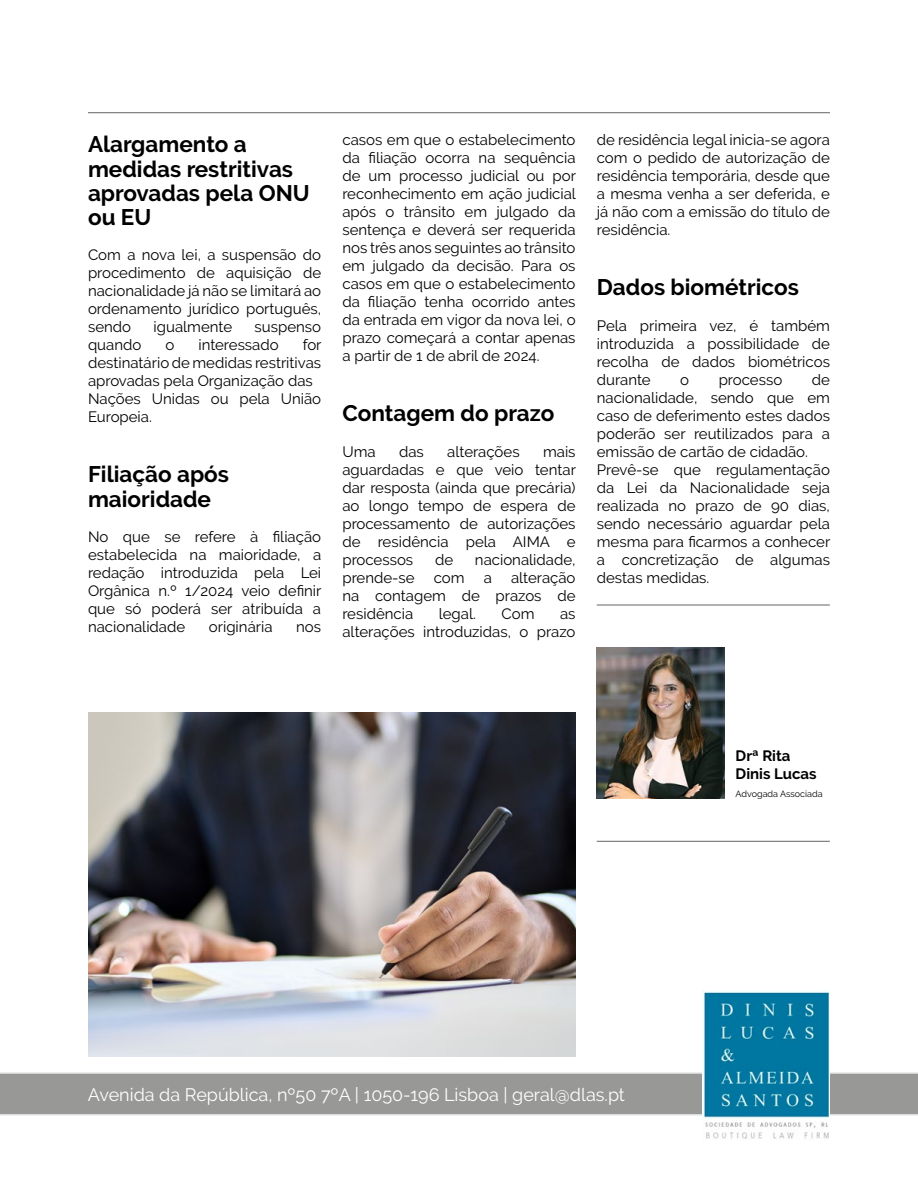
<style>
.page{position:relative;width:918px;height:1188px;background:#fff}
.page>*{position:absolute;margin:0;border:0;box-sizing:border-box;transform-origin:0 0}
.t1{font:700 22.5px/24px "Raleway";color:#000}
.t2{font:18px "Raleway";color:#fff}
.t3{font:15px/18px "Raleway";color:#000;text-align:justify}
.t4{font:700 15px/18px "Raleway";color:#000}
.t5{font:9px "Raleway";color:#000}
</style>
<div class="page">
<img style="left:88px;top:713px;width:488px;height:344px">
<img style="left:597px;top:648px;width:127px;height:150px">
<hr style="left:88px;top:112px;width:742px;height:1px;background:#636466">
<hr style="left:597px;top:605px;width:233px;height:1px;background:#636466">
<hr style="left:597px;top:841px;width:233px;height:1px;background:#636466">
<svg style="left:0;top:1072px;width:918px;height:44px;background:#9e9e9e"></svg>
<img style="left:703px;top:991px;width:127px;height:148px">
<h1 class="t1" style="left:88px;top:133px;width:223px">Alargamento a medidas restritivas aprovadas pela ONU ou EU</h1>
<p class="t3" style="left:88px;top:246px;width:235px">Com a nova lei, a suspensão do procedimento de aquisição de nacionalidade já não se limitará ao ordenamento jurídico português, sendo</p>
<p class="t3" style="left:154px;top:318px;width:80px">igualmente</p>
<p class="t3" style="left:255px;top:318px;width:68px">suspenso</p>
<p class="t3" style="left:88px;top:336px;width:235px;text-align:left;text-indent:215px">for destinatário de medidas restritivas aprovadas pela Organização das<br>Nações Unidas ou pela União<br>Europeia.</p>
<p class="t3" style="left:88px;top:336px;width:55px">quando</p>
<p class="t3" style="left:165px;top:336px;width:10px">o</p>
<p class="t3" style="left:198px;top:336px;width:82px">interessado</p>
<h1 class="t1" style="left:88px;top:463px;width:143px">Filiação após maioridade</h1>
<p class="t3" style="left:88px;top:528px;width:235px">No que se refere à filiação estabelecida na maioridade, a redação introduzida pela Lei Orgânica n.º 1/2024 veio definir que só poderá ser atribuída a nacionalidade</p>
<p class="t3" style="left:209px;top:618px;width:65px">originária</p>
<p class="t3" style="left:296px;top:618px;width:26px">nos</p>
<p class="t3" style="left:342px;top:131px;width:235px">casos em que o estabelecimento da filiação ocorra na sequência de um processo judicial ou por reconhecimento em ação judicial após o trânsito em julgado da sentença e deverá ser requerida nos três anos seguintes ao trânsito em julgado da decisão. Para os casos em que o estabelecimento da filiação tenha ocorrido antes da entrada em vigor da nova lei, o prazo começará a contar apenas a partir de 1 de abril de 2024.</p>
<h1 class="t1" style="left:342px;top:402px;width:213px">Contagem do prazo</h1>
<p class="t3" style="left:342px;top:443px;width:35px">Uma</p>
<p class="t3" style="left:399px;top:443px;width:26px">das</p>
<p class="t3" style="left:447px;top:443px;width:74px">alterações</p>
<p class="t3" style="left:342px;top:443px;width:235px;text-indent:201px">mais aguardadas e que veio tentar dar resposta (ainda que precária) ao longo tempo de espera de processamento de autorizações de residência pela AIMA e processos</p>
<p class="t3" style="left:435px;top:551px;width:20px">de</p>
<p class="t3" style="left:475px;top:551px;width:102px">nacionalidade,</p>
<p class="t3" style="left:342px;top:569px;width:74px">prende-se</p>
<p class="t3" style="left:434px;top:569px;width:32px">com</p>
<p class="t3" style="left:484px;top:569px;width:10px">a</p>
<p class="t3" style="left:342px;top:569px;width:235px;text-indent:169px">alteração na contagem de prazos de residência</p>
<p class="t3" style="left:439px;top:605px;width:39px">legal.</p>
<p class="t3" style="left:502px;top:605px;width:34px">Com</p>
<p class="t3" style="left:342px;top:605px;width:235px;text-align:right">as<br>alterações introduzidas, o prazo</p>
<p class="t3" style="left:597px;top:131px;width:235px">de residência legal inicia-se agora com o pedido de autorização de residência temporária, desde que a mesma venha a ser deferida, e já não com a emissão do título de residência.</p>
<h1 class="t1" style="left:597px;top:276px;width:204px">Dados biométricos</h1>
<p class="t3" style="left:597px;top:317px;width:235px">Pela primeira vez, é também introduzida a possibilidade de recolha de dados biométricos durante</p>
<p class="t3" style="left:597px;top:371px;width:235px;text-align:left;text-indent:215px">de nacionalidade, sendo que em caso de deferimento estes dados poderão ser reutilizados para a emissão de cartão de cidadão.<br>Prevê-se que regulamentação da Lei da Nacionalidade seja realizada no prazo de 90 dias, sendo necessário aguardar pela mesma para ficarmos a conhecer a concretização de algumas destas medidas.</p>
<p class="t3" style="left:680px;top:371px;width:10px">o</p>
<p class="t3" style="left:719px;top:371px;width:65px">processo</p>
<p class="t4" style="left:736px;top:747px;width:82px">Drª Rita<br>Dinis Lucas</p>
<p class="t5" style="left:736px;top:789px;width:88px">Advogada Associada</p>
<p class="t2" style="left:88px;top:1084px;width:539px">Avenida da República, nº50 7ºA | 1050-196 Lisboa | geral@dlas.pt</p>
</div>
